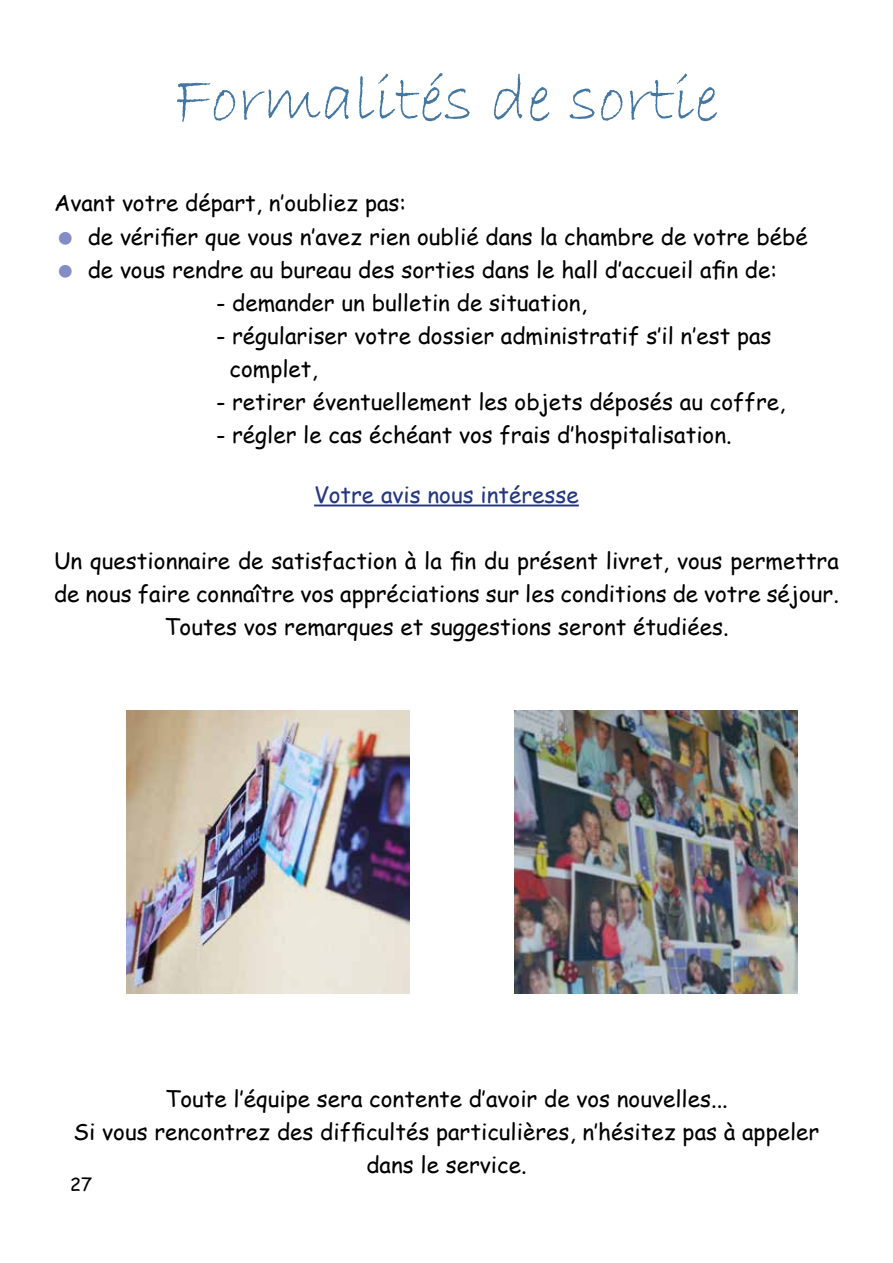
<style>
.page{position:relative;width:893px;height:1263px;background:#fff}
.page>*{position:absolute;margin:0;border:0;box-sizing:border-box;transform-origin:0 0}
.t1{font:67.5px "Bradley Hand ITC";color:#4376a1}
.t2{font:22.5px/33px "Comic Sans MS";color:#000}
.t3{font:22.5px "Comic Sans MS";color:#253781}
.t4{font:18px "Comic Sans MS";color:#000}
</style>
<div class="page">
<hr style="left:314px;top:504px;width:265px;height:2px;background:#253781">
<img style="left:514px;top:710px;width:283px;height:283px">
<img style="left:126px;top:710px;width:283px;height:283px">
<h1 class="t1" style="left:174px;top:56px;width:547px">Formalités de sortie</h1>
<p class="t2" style="left:88px;top:186px;width:721px;text-indent:-34px">Avant votre départ, n’oubliez pas:<br>de vérifier que vous n’avez rien oublié dans la chambre de votre bébé de vous rendre au bureau des sorties dans le hall d’accueil afin de:</p>
<p class="t2" style="left:216px;top:285px;width:372px">- demander un bulletin de situation,</p>
<p class="t2" style="left:229px;top:318px;width:544px;text-indent:-13px">- régulariser votre dossier administratif s’il n’est pas complet,</p>
<p class="t2" style="left:216px;top:384px;width:571px">- retirer éventuellement les objets déposés au coffre,</p>
<p class="t2" style="left:216px;top:417px;width:517px">- régler le cas échéant vos frais d’hospitalisation.</p>
<p class="t3" style="left:314px;top:478px;width:266px">Votre avis nous intéresse</p>
<p class="t2" style="left:54px;top:543px;width:786px;text-align:center">Un questionnaire de satisfaction à la fin du présent livret, vous permettra de nous faire connaître vos appréciations sur les conditions de votre séjour.<br>Toutes vos remarques et suggestions seront étudiées.</p>
<p class="t2" style="left:74px;top:1081px;width:747px;text-align:center">Toute l’équipe sera contente d’avoir de vos nouvelles...<br>Si vous rencontrez des difficultés particulières, n’hésitez pas à appeler dans le service.</p>
<p class="t4" style="left:70px;top:1171px;width:23px">27</p>
</div>
